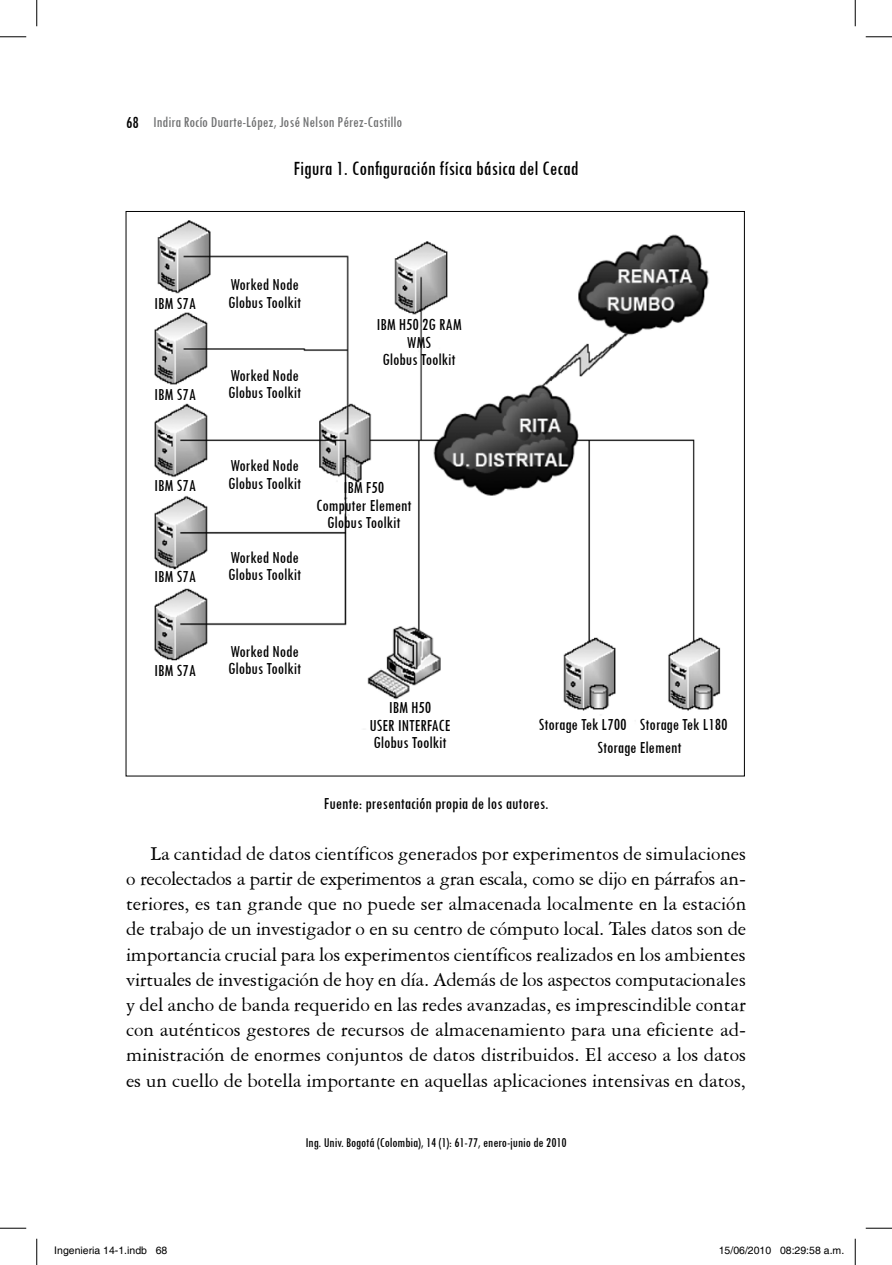
<style>
.page{position:relative;width:892px;height:1265px;background:#fff}
.page>*{position:absolute;margin:0;border:0;box-sizing:border-box;transform-origin:0 0}
.t1{font:21px/25.2px "American Garamond BT";color:#000;text-align:justify}
.t2{font:condensed 21px "Tw Cen";color:#000}
.t3{font:condensed 17.5px/17.5px "Tw Cen";color:#000;text-align:center}
.t4{font:condensed 15.75px "Tw Cen";color:#707172}
.t5{font:condensed 14px "Tw Cen";color:#000}
.t6{font:10.5px "Helvetica";color:#000}
.s1{font-size:17.5px;color:#000}
</style>
<div class="page">
<img style="left:125px;top:211px;width:596px;height:565px">
<svg style="left:0;top:36px;width:26px;height:1px"></svg>
<svg style="left:866px;top:36px;width:26px;height:1px"></svg>
<svg style="left:0;top:1227px;width:26px;height:1px"></svg>
<svg style="left:866px;top:1227px;width:26px;height:1px"></svg>
<svg style="left:36px;top:0;width:1px;height:26px"></svg>
<svg style="left:36px;top:1238px;width:1px;height:26px"></svg>
<svg style="left:855px;top:0;width:1px;height:26px"></svg>
<svg style="left:855px;top:1238px;width:1px;height:26px"></svg>
<p class="t4" style="left:126px;top:113px;width:278px"><span class="s1">68</span> Indira Rocío Duarte-López, José Nelson Pérez-Castillo</p>
<p class="t2" style="left:293px;top:155px;width:287px">Figura 1. Configuración física básica del Cecad</p>
<p class="t3" style="left:230px;top:275px;width:70px">Worked Node</p>
<p class="t3" style="left:154px;top:295px;width:43px">IBM S7A</p>
<p class="t3" style="left:228px;top:293px;width:75px">Globus Toolkit</p>
<p class="t3" style="left:230px;top:366px;width:70px">Worked Node</p>
<p class="t3" style="left:154px;top:385px;width:43px">IBM S7A</p>
<p class="t3" style="left:228px;top:383px;width:75px">Globus Toolkit</p>
<p class="t3" style="left:376px;top:315px;width:87px">IBM H50 2G RAM<br>WMS<br>Globus Toolkit</p>
<p class="t3" style="left:230px;top:456px;width:70px">Worked Node</p>
<p class="t3" style="left:154px;top:476px;width:43px">IBM S7A</p>
<p class="t3" style="left:228px;top:474px;width:75px">Globus Toolkit</p>
<p class="t3" style="left:230px;top:548px;width:70px">Worked Node</p>
<p class="t3" style="left:154px;top:567px;width:43px">IBM S7A</p>
<p class="t3" style="left:228px;top:565px;width:75px">Globus Toolkit</p>
<p class="t3" style="left:316px;top:478px;width:97px">IBM F50<br>Computer Element<br>Globus Toolkit</p>
<p class="t3" style="left:230px;top:642px;width:70px">Worked Node</p>
<p class="t3" style="left:154px;top:661px;width:43px">IBM S7A</p>
<p class="t3" style="left:228px;top:659px;width:75px">Globus Toolkit</p>
<p class="t3" style="left:370px;top:698px;width:82px">IBM H50<br>USER INTERFACE<br>Globus Toolkit</p>
<p class="t3" style="left:597px;top:712px;width:132px;line-height:22.9px;text-align:left;text-indent:-59px">Storage Tek L700 Storage Tek L180<br>Storage Element</p>
<p class="t3" style="left:324px;top:794px;width:226px">Fuente: presentación propia de los autores.</p>
<p class="t1" style="left:126px;top:840px;width:622px;text-indent:25px">La cantidad de datos científicos generados por experimentos de simulaciones o recolectados a partir de experimentos a gran escala, como se dijo en párrafos an&shy;teriores, es tan grande que no puede ser almacenada localmente en la estación de trabajo de un investigador o en su centro de cómputo local. Tales datos son de importancia crucial para los experimentos científicos realizados en los ambientes virtuales de investigación de hoy en día. Además de los aspectos computacionales y del ancho de banda requerido en las redes avanzadas, es imprescindible contar con auténticos gestores de recursos de almacenamiento para una eficiente ad&shy;ministración de enormes conjuntos de datos distribuidos. El acceso a los datos es un cuello de botella importante en aquellas aplicaciones intensivas en datos,</p>
<p class="t5" style="left:305px;top:1133px;width:263px">Ing. Univ. Bogotá (Colombia), 14 (1): 61-77, enero-junio de 2010</p>
<p class="t6" style="left:54px;top:1244px;width:115px">Ingenieria 14-1.indb 68</p>
<p class="t6" style="left:719px;top:1244px;width:127px">15/06/2010 08:29:58 a.m.</p>
</div>
